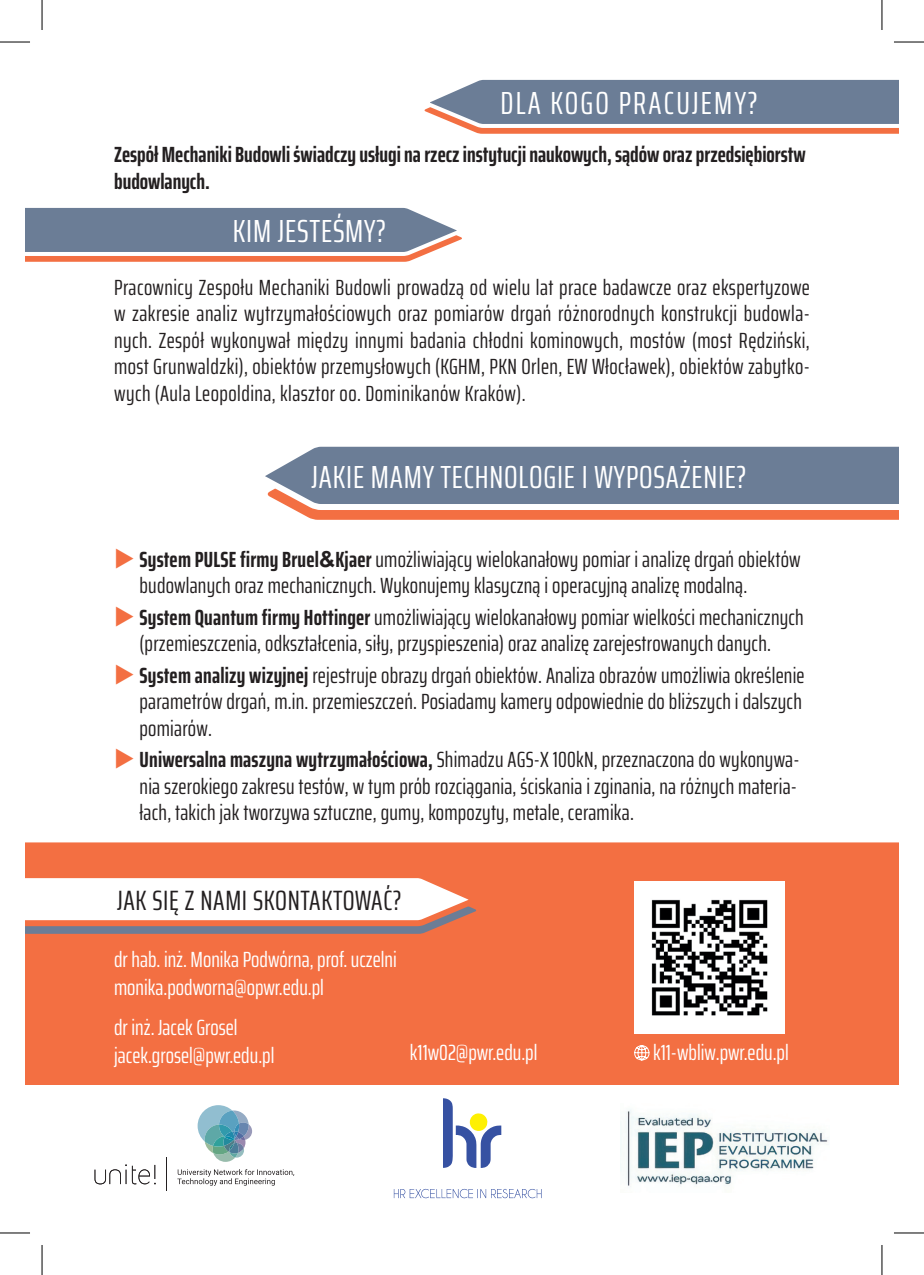
<style>
.page{position:relative;width:924px;height:1275px;background:#fff}
.page>*{position:absolute;margin:0;border:0;box-sizing:border-box;transform-origin:0 0}
.t1{font:extra-condensed 32px "Saira";letter-spacing:.025em;color:#fff}
.t2{font:extra-condensed 32px "Saira";letter-spacing:.07em;color:#fff}
.t3{font:extra-condensed 28px "Saira";letter-spacing:.025em;color:#231f20}
.t4{font:extra-condensed 22px/26.4px "Saira";letter-spacing:.01em;color:#231f20;text-align:justify}
.t5{font:extra-condensed 22px/28px "Saira";color:#fff}
.t6{font:700 extra-condensed 22px/26.4px "Saira";color:#231f20}
.s1{color:#f36f42}
.s2{font-weight:700}
.s3{font-family:"Arial";font-weight:700;font-stretch:normal}
</style>
<div class="page">
<svg style="left:302px;top:514px;width:596px;height:6px;background:#f37449"></svg>
<svg style="left:265px;top:446px;width:633px;height:68px;background:#868c9d"></svg>
<div style="left:25px;top:842px;width:873px;height:243px;background:#f36f42"></div>
<img style="left:620px;top:1110px;width:208px;height:77px">
<svg style="left:393px;top:1188px;width:148px;height:10px"></svg>
<svg style="left:443px;top:1098px;width:58px;height:70px"></svg>
<svg style="left:197px;top:1105px;width:55px;height:56px"></svg>
<hr style="left:166px;top:1157px;width:1px;height:34px;background:#231f20">
<svg style="left:94px;top:1164px;width:62px;height:20px"></svg>
<svg style="left:177px;top:1169px;width:117px;height:16px"></svg>
<svg style="left:634px;top:881px;width:150px;height:153px"></svg>
<img style="left:636px;top:884px;width:146px;height:146px">
<svg style="left:25px;top:868px;width:457px;height:65px"></svg>
<svg style="left:25px;top:207px;width:437px;height:55px;background:#8f8e9c"></svg>
<svg style="left:633px;top:1044px;width:16px;height:16px"></svg>
<svg style="left:424px;top:79px;width:474px;height:55px;background:#8f8f9c"></svg>
<hr style="left:0;top:42px;width:30px;height:1px;background:#000">
<hr style="left:893px;top:42px;width:30px;height:1px;background:#000">
<hr style="left:0;top:1232px;width:30px;height:1px;background:#000">
<hr style="left:893px;top:1232px;width:30px;height:1px;background:#000">
<hr style="left:42px;top:0;width:1px;height:30px;background:#000">
<hr style="left:42px;top:1245px;width:1px;height:30px;background:#000">
<hr style="left:881px;top:0;width:1px;height:30px;background:#000">
<hr style="left:881px;top:1245px;width:1px;height:30px;background:#000">
<h1 class="t2" style="left:500px;top:79px;width:259px">DLA KOGO PRACUJEMY?</h1>
<p class="t6" style="left:114px;top:141px;width:692px">Zespół Mechaniki Budowli świadczy usługi na rzecz instytucji naukowych, sądów oraz przedsiębiorstw budowlanych.</p>
<h1 class="t1" style="left:233px;top:207px;width:155px">KIM JESTEŚMY?</h1>
<p class="t4" style="left:114px;top:274px;width:697px">Pracownicy Zespołu Mechaniki Budowli prowadzą od wielu lat prace badawcze oraz ekspertyzowe w zakresie analiz wytrzymałościowych oraz pomiarów drgań różnorodnych konstrukcji budowla&shy;nych. Zespół wykonywał między innymi badania chłodni kominowych, mostów (most Rędziński, most Grunwaldzki), obiektów przemysłowych (KGHM, PKN Orlen, EW Włocławek), obiektów zabytko&shy;wych (Aula Leopoldina, klasztor oo. Dominikanów Kraków).</p>
<h1 class="t1" style="left:311px;top:453px;width:436px">JAKIE MAMY TECHNOLOGIE I WYPOSAŻENIE?</h1>
<p class="t4" style="left:139px;top:545px;width:662px;text-indent:-25px"><span class="s1">◆</span> <span class="s2">System PULSE firmy Bruel</span><span class="s3">&amp;</span><span class="s2">Kjaer</span> umożliwiający wielokanałowy pomiar i analizę drgań obiektów budowlanych oraz mechanicznych. Wykonujemy klasyczną i operacyjną analizę modalną.</p>
<p class="t4" style="left:114px;top:603px;width:691px;text-align:center"><span class="s1">◆</span> <span class="s2">System Quantum firmy Hottinger</span> umożliwiający wielokanałowy pomiar wielkości mechanicznych (przemieszczenia, odkształcenia, siły, przyspieszenia) oraz analizę zarejestrowanych danych.</p>
<p class="t4" style="left:139px;top:661px;width:666px;text-align:left;text-indent:-25px"><span class="s1">◆</span> <span class="s2">System analizy wizyjnej</span> rejestruje obrazy drgań obiektów. Analiza obrazów umożliwia określenie parametrów drgań, m.in. przemieszczeń. Posiadamy kamery odpowiednie do bliższych i dalszych pomiarów.</p>
<p class="t4" style="left:139px;top:746px;width:661px;text-indent:-25px"><span class="s1">◆</span> <span class="s2">Uniwersalna maszyna wytrzymałościowa,</span> Shimadzu AGS-X 100kN, przeznaczona do wykonywa&shy;nia szerokiego zakresu testów, w tym prób rozciągania, ściskania i zginania, na różnych materia&shy;łach, takich jak tworzywa sztuczne, gumy, kompozyty, metale, ceramika.</p>
<p class="t3" style="left:117px;top:879px;width:286px">JAK SIĘ Z NAMI SKONTAKTOWAĆ?</p>
<p class="t5" style="left:114px;top:945px;width:284px">dr hab. inż. Monika Podwórna, prof. uczelni monika.podworna@opwr.edu.pl</p>
<p class="t5" style="left:114px;top:1012px;width:162px">dr inż. Jacek Grosel jacek.grosel@pwr.edu.pl</p>
<p class="t5" style="left:410px;top:1038px;width:129px">k11w02@pwr.edu.pl</p>
<p class="t5" style="left:652px;top:1038px;width:137px">k11-wbliw.pwr.edu.pl</p>
</div>
